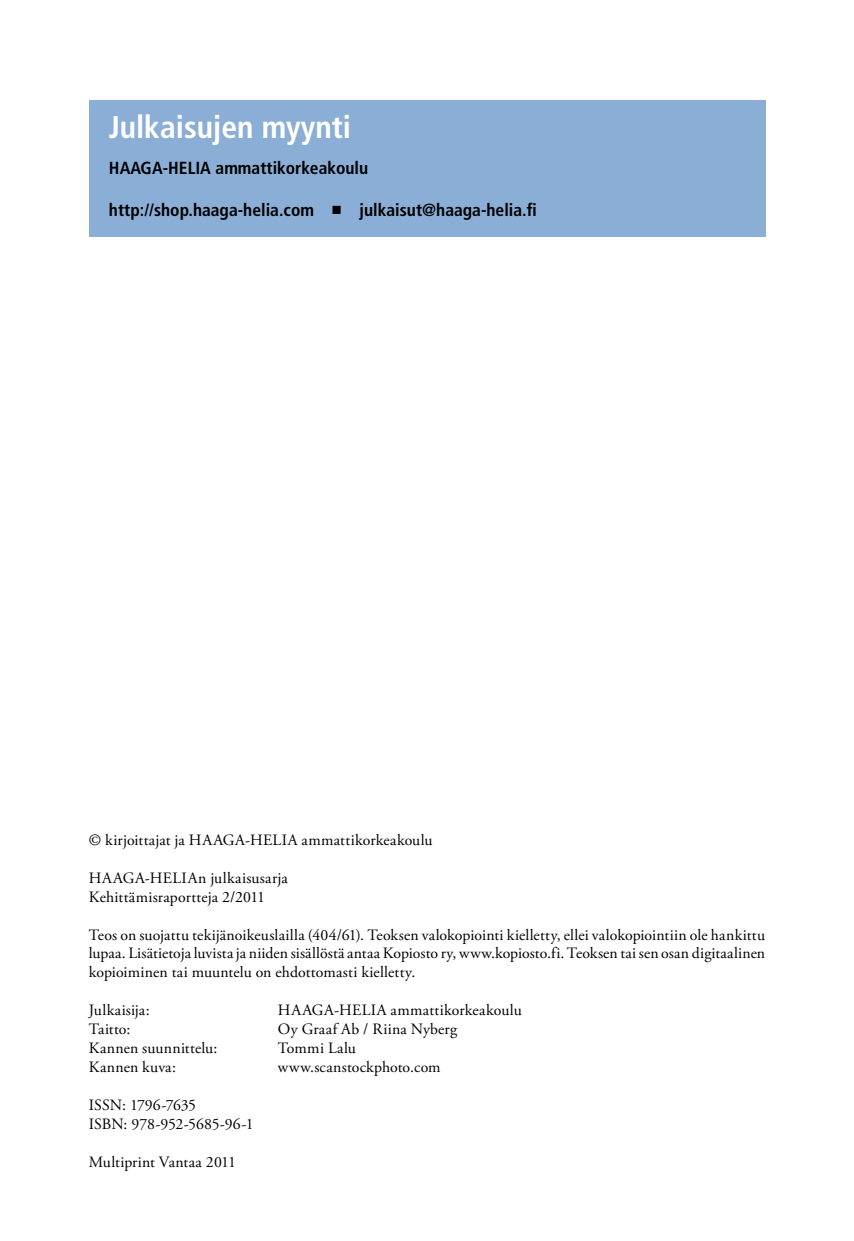
<style>
.page{position:relative;width:854px;height:1241px;background:#fff}
.page>*{position:absolute;margin:0;border:0;box-sizing:border-box;transform-origin:0 0}
.t1{font:700 condensed 31.5px "Frutiger";color:#fff}
.t2{font:700 condensed 17.5px "Frutiger";color:#000}
.t3{font:15.75px/18.9px "Adobe Garamond Pro";letter-spacing:.01em;color:#000}
</style>
<div class="page">
<div style="left:89px;top:100px;width:676px;height:136px;background:#8baed7"></div>
<h1 class="t1" style="left:109px;top:109px;width:243px">Julkaisujen myynti</h1>
<p class="t2" style="left:109px;top:158px;width:261px">HAAGA-HELIA ammattikorkeakoulu</p>
<p class="t2" style="left:109px;top:200px;width:429px">http://shop.haaga-helia.com ■ julkaisut@haaga-helia.fi</p>
<p class="t3" style="left:89px;top:831px;width:345px">© kirjoittajat ja HAAGA-HELIA ammattikorkeakoulu</p>
<p class="t3" style="left:89px;top:868px;width:201px">HAAGA-HELIAn julkaisusarja<br>Kehittämisraportteja 2/2011</p>
<p class="t3" style="left:89px;top:925px;width:677px;text-align:justify">Teos on suojattu tekijänoikeuslailla (404/61). Teoksen valokopiointi kielletty, ellei valokopiointiin ole hankittu lupaa. Lisätietoja luvista ja niiden sisällöstä antaa Kopiosto ry, www.kopiosto.fi. Teoksen tai sen osan digitaalinen kopioiminen tai muuntelu on ehdottomasti kielletty.</p>
<p class="t3" style="left:89px;top:1001px;width:62px">Julkaisija:</p>
<p class="t3" style="left:278px;top:1001px;width:245px">HAAGA-HELIA ammattikorkeakoulu</p>
<p class="t3" style="left:89px;top:1020px;width:43px">Taitto:</p>
<p class="t3" style="left:278px;top:1020px;width:180px">Oy Graaf Ab / Riina Nyberg</p>
<p class="t3" style="left:89px;top:1038px;width:130px">Kannen suunnittelu:</p>
<p class="t3" style="left:278px;top:1038px;width:80px">Tommi Lalu</p>
<p class="t3" style="left:89px;top:1057px;width:89px">Kannen kuva:</p>
<p class="t3" style="left:278px;top:1057px;width:164px">www.scanstockphoto.com</p>
<p class="t3" style="left:89px;top:1095px;width:166px">ISSN: 1796-7635<br>ISBN: 978-952-5685-96-1</p>
<p class="t3" style="left:89px;top:1152px;width:149px">Multiprint Vantaa 2011</p>
</div>
